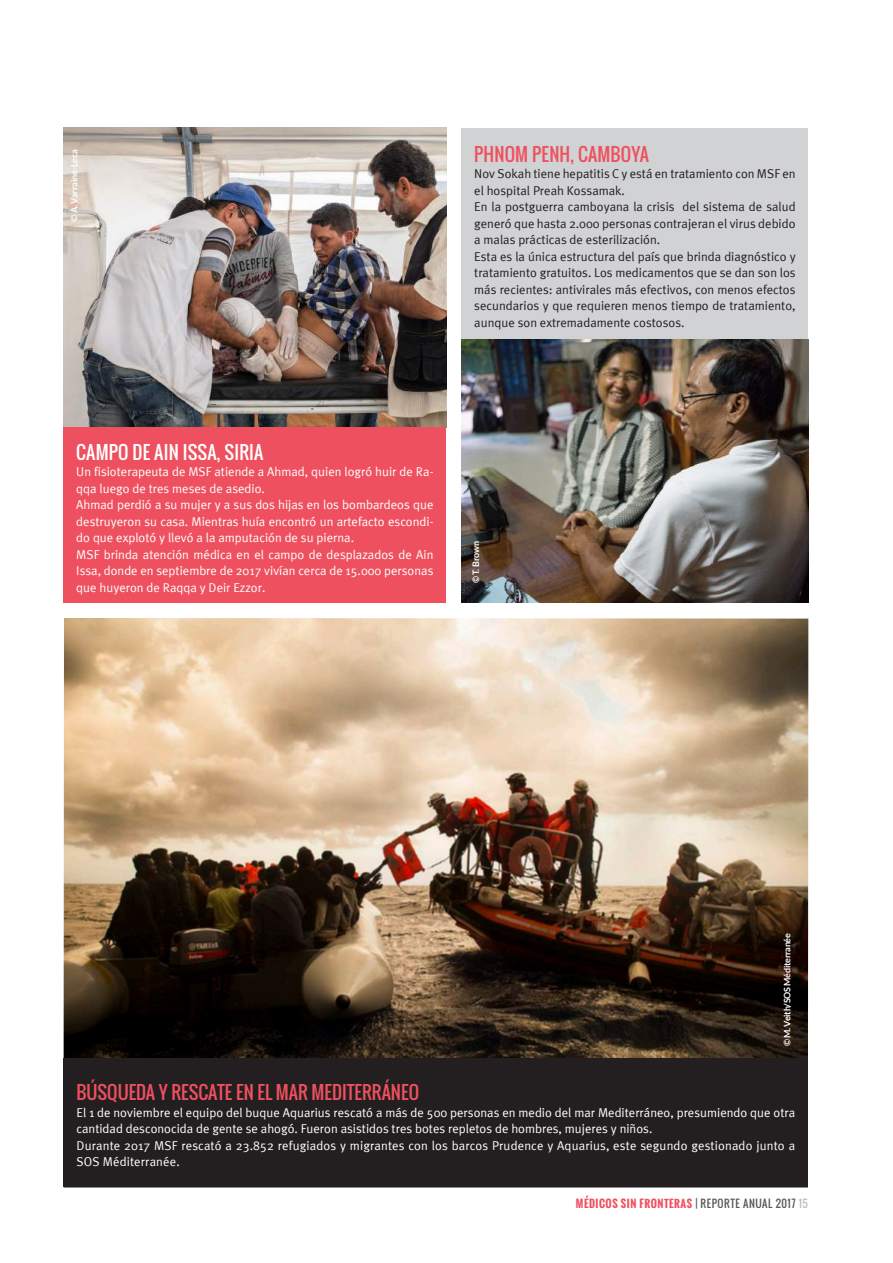
<style>
.page{position:relative;width:893px;height:1263px;background:#fff}
.page>*{position:absolute;margin:0;border:0;box-sizing:border-box;transform-origin:0 0}
.t1{font:18px "Oswald";color:#ef505f}
.t2{font:18px "Oswald";letter-spacing:.01em;color:#fff}
.t3{font:12.75px/16.5px "Meta Plus Normal";color:#fff}
.t4{font:12.75px/16.5px "Meta Plus Normal";color:#231f20}
.t5{font:700 10.5px "Oswald";letter-spacing:.05em;color:#ef505f}
.t6{font:700 9px "Lato";letter-spacing:-.03em;color:#fff}
.s1{font-weight:400;color:#57585a}
.s2{font-weight:400;color:#bcbdc0}
</style>
<div class="page">
<hr style="left:64px;top:1187px;width:744px;height:1px;background:#231f20">
<img style="left:64px;top:128px;width:382px;height:299px">
<div style="left:64px;top:427px;width:382px;height:176px;background:#ef505f"></div>
<div style="left:461px;top:128px;width:347px;height:211px;background:#d1d2d4"></div>
<img style="left:461px;top:339px;width:347px;height:264px">
<img style="left:64px;top:618px;width:744px;height:440px">
<div style="left:64px;top:1058px;width:744px;height:128px;background:#231f20"></div>
<p class="t6" style="left:69px;top:222px;width:74px;rotate:-90deg">© A. Varraine-Leca</p>
<h1 class="t1" style="left:474px;top:140px;width:176px">PHNOM PENH, CAMBOYA</h1>
<p class="t4" style="left:474px;top:165px;width:323px">Nov Sokah tiene hepatitis C y está en tratamiento con MSF en el hospital Preah Kossamak.<br>En la postguerra camboyana la crisis del sistema de salud generó que hasta 2.000 personas contrajeran el virus debido a malas prácticas de esterilización.<br>Esta es la única estructura del país que brinda diagnóstico y tratamiento gratuitos. Los medicamentos que se dan son los más recientes: antivirales más efectivos, con menos efectos secundarios y que requieren menos tiempo de tratamiento, aunque son extremadamente costosos.</p>
<h1 class="t2" style="left:76px;top:438px;width:189px">CAMPO DE AIN ISSA, SIRIA</h1>
<p class="t3" style="left:76px;top:463px;width:359px">Un fisioterapeuta de MSF atiende a Ahmad, quien logró huir de Ra&shy;qqa luego de tres meses de asedio.<br>Ahmad perdió a su mujer y a sus dos hijas en los bombardeos que destruyeron su casa. Mientras huía encontró un artefacto escondi&shy;do que explotó y llevó a la amputación de su pierna.<br>MSF brinda atención médica en el campo de desplazados de Ain Issa, donde en septiembre de 2017 vivían cerca de 15.000 personas que huyeron de Raqqa y Deir Ezzor.</p>
<p class="t6" style="left:471px;top:583px;width:44px;rotate:-90deg">© T. Brown</p>
<p class="t6" style="left:782px;top:1046px;width:115px;rotate:-90deg">© M. Veith/SOS Méditerranée</p>
<h1 class="t1" style="left:77px;top:1079px;width:344px">BÚSQUEDA Y RESCATE EN EL MAR MEDITERRÁNEO</h1>
<p class="t3" style="left:77px;top:1104px;width:720px">El 1 de noviembre el equipo del buque Aquarius rescató a más de 500 personas en medio del mar Mediterráneo, presumiendo que otra cantidad desconocida de gente se ahogó. Fueron asistidos tres botes repletos de hombres, mujeres y niños.<br>Durante 2017 MSF rescató a 23.852 refugiados y migrantes con los barcos Prudence y Aquarius, este segundo gestionado junto a SOS Méditerranée.</p>
<p class="t5" style="left:576px;top:1195px;width:233px">MÉDICOS SIN FRONTERAS <span class="s1">| REPORTE ANUAL 2017</span> <span class="s2">15</span></p>
</div>
